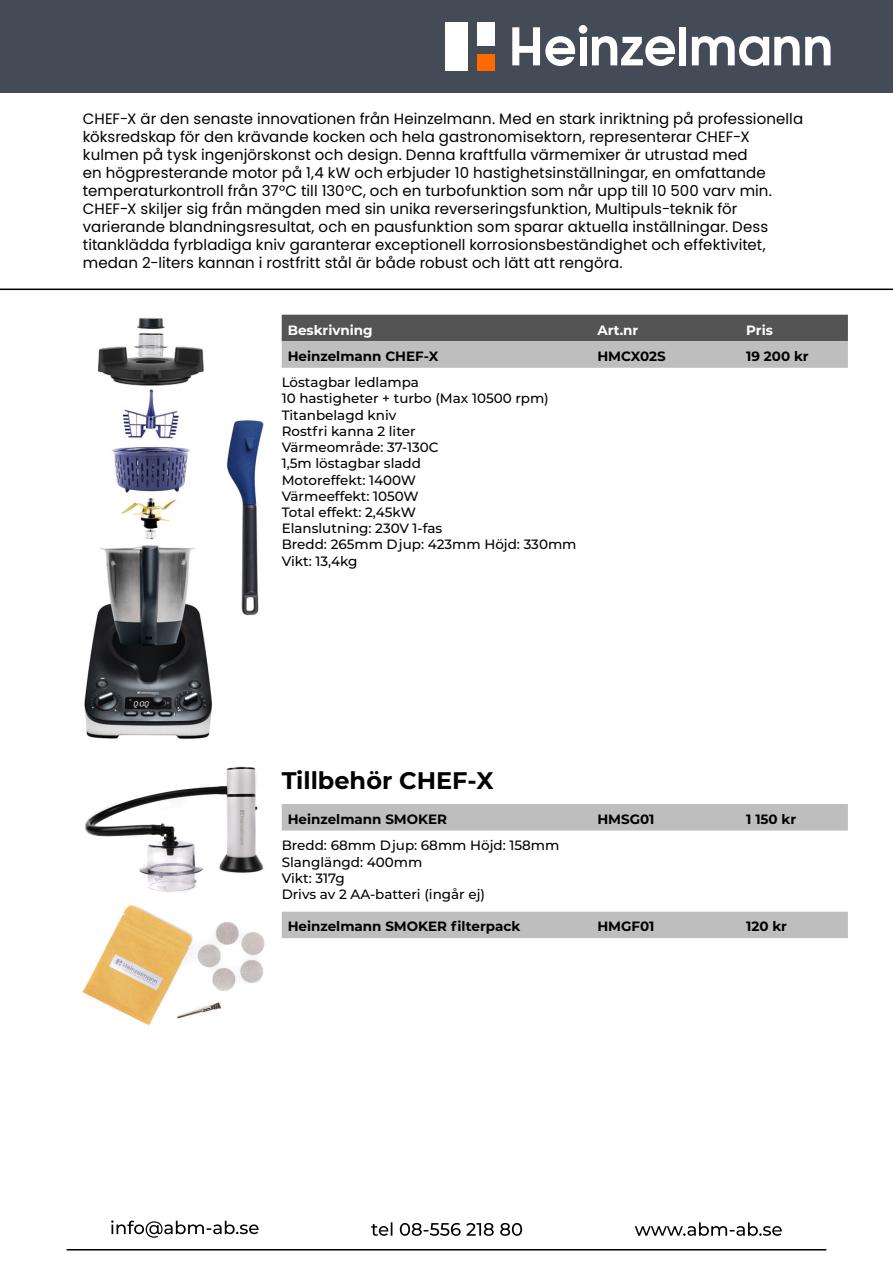
<style>
.page{position:relative;width:893px;height:1263px;background:#fff}
.page>*{position:absolute;margin:0;border:0;box-sizing:border-box;transform-origin:0 0}
.t1{font:700 24px "Montserrat";color:#000}
.t2{font:15px/18px "Poppins";letter-spacing:.005em;color:#000}
.t3{font:500 13.5px/16.2px "Montserrat";color:#000}
.t4{font:700 13.5px "Montserrat";color:#000}
.t5{font:700 13.5px "Montserrat";color:#fff}
</style>
<div class="page">
<div style="left:0;top:0;width:893px;height:93px;background:#434b57"></div>
<svg style="left:111px;top:1220px;width:148px;height:18px"></svg>
<svg style="left:371px;top:1222px;width:151px;height:14px"></svg>
<svg style="left:635px;top:1222px;width:147px;height:14px"></svg>
<hr style="left:67px;top:1249px;width:759px;height:1px;background:#000">
<hr style="left:0;top:289px;width:893px;height:1px;background:#000">
<svg style="left:282px;top:315px;width:566px;height:53px;background:#8a8a8a"></svg>
<div style="left:282px;top:912px;width:566px;height:26px;background:#bebebe"></div>
<div style="left:282px;top:804px;width:566px;height:26px;background:#bebebe"></div>
<svg style="left:512px;top:27px;width:63px;height:39px"></svg>
<div style="left:580px;top:37px;width:6px;height:28px;background:#fff"></div>
<svg style="left:592px;top:36px;width:83px;height:30px"></svg>
<div style="left:679px;top:27px;width:7px;height:38px;background:#fff"></div>
<svg style="left:692px;top:36px;width:138px;height:30px"></svg>
<div style="left:579px;top:25px;width:8px;height:9px;background:#fff;border-radius:50%"></div>
<div style="left:477px;top:55px;width:17px;height:16px;background:#fe6902"></div>
<div style="left:446px;top:22px;width:22px;height:49px;background:#fff"></div>
<div style="left:477px;top:22px;width:17px;height:24px;background:#fff"></div>
<img style="left:84px;top:317px;width:180px;height:422px">
<img style="left:85px;top:766px;width:179px;height:127px">
<img style="left:83px;top:905px;width:182px;height:121px">
<p class="t2" style="left:83px;top:110px;width:722px">CHEF-X är den senaste innovationen från Heinzelmann. Med en stark inriktning på professionella köksredskap för den krävande kocken och hela gastronomisektorn, representerar CHEF-X kulmen på tysk ingenjörskonst och design. Denna kraftfulla värmemixer är utrustad med<br>en högpresterande motor på 1,4 kW och erbjuder 10 hastighetsinställningar, en omfattande temperaturkontroll från 37°C till 130°C, och en turbofunktion som når upp till 10 500 varv min.<br>CHEF-X skiljer sig från mängden med sin unika reverseringsfunktion, Multipuls-teknik för varierande blandningsresultat, och en pausfunktion som sparar aktuella inställningar. Dess titanklädda fyrbladiga kniv garanterar exceptionell korrosionsbeständighet och effektivitet, medan 2-liters kannan i rostfritt stål är både robust och lätt att rengöra.</p>
<p class="t5" style="left:288px;top:320px;width:87px">Beskrivning</p>
<p class="t5" style="left:597px;top:320px;width:43px">Art.nr</p>
<p class="t5" style="left:746px;top:320px;width:28px">Pris</p>
<p class="t4" style="left:288px;top:346px;width:152px">Heinzelmann CHEF-X</p>
<p class="t4" style="left:597px;top:346px;width:70px">HMCX02S</p>
<p class="t4" style="left:746px;top:346px;width:64px">19 200 kr</p>
<p class="t3" style="left:282px;top:374px;width:139px">Löstagbar ledlampa</p>
<p class="t3" style="left:282px;top:390px;width:269px">10 hastigheter + turbo (Max 10500 rpm)</p>
<p class="t3" style="left:282px;top:406px;width:116px">Titanbelagd kniv</p>
<p class="t3" style="left:282px;top:422px;width:135px">Rostfri kanna 2 liter</p>
<p class="t3" style="left:282px;top:439px;width:158px">Värmeområde: 37-130C</p>
<p class="t3" style="left:282px;top:455px;width:141px">1,5m löstagbar sladd</p>
<p class="t3" style="left:282px;top:471px;width:136px">Motoreffekt: 1400W</p>
<p class="t3" style="left:282px;top:487px;width:139px">Värmeeffekt: 1050W</p>
<p class="t3" style="left:282px;top:503px;width:136px">Total effekt: 2,45kW</p>
<p class="t3" style="left:282px;top:520px;width:162px">Elanslutning: 230V 1-fas</p>
<p class="t3" style="left:282px;top:536px;width:296px">Bredd: 265mm Djup: 423mm Höjd: 330mm</p>
<p class="t3" style="left:282px;top:552px;width:77px">Vikt: 13,4kg</p>
<p class="t1" style="left:282px;top:763px;width:213px">Tillbehör CHEF-X</p>
<p class="t4" style="left:288px;top:809px;width:161px">Heinzelmann SMOKER</p>
<p class="t4" style="left:597px;top:809px;width:59px">HMSG01</p>
<p class="t4" style="left:746px;top:809px;width:52px">1 150 kr</p>
<p class="t3" style="left:282px;top:837px;width:279px">Bredd: 68mm Djup: 68mm Höjd: 158mm</p>
<p class="t3" style="left:282px;top:853px;width:142px">Slanglängd: 400mm<br>Vikt: 317g</p>
<p class="t3" style="left:282px;top:885px;width:205px">Drivs av 2 AA-batteri (ingår ej)</p>
<p class="t4" style="left:288px;top:917px;width:234px">Heinzelmann SMOKER filterpack</p>
<p class="t4" style="left:597px;top:917px;width:59px">HMGF01</p>
<p class="t4" style="left:746px;top:917px;width:42px">120 kr</p>
</div>
